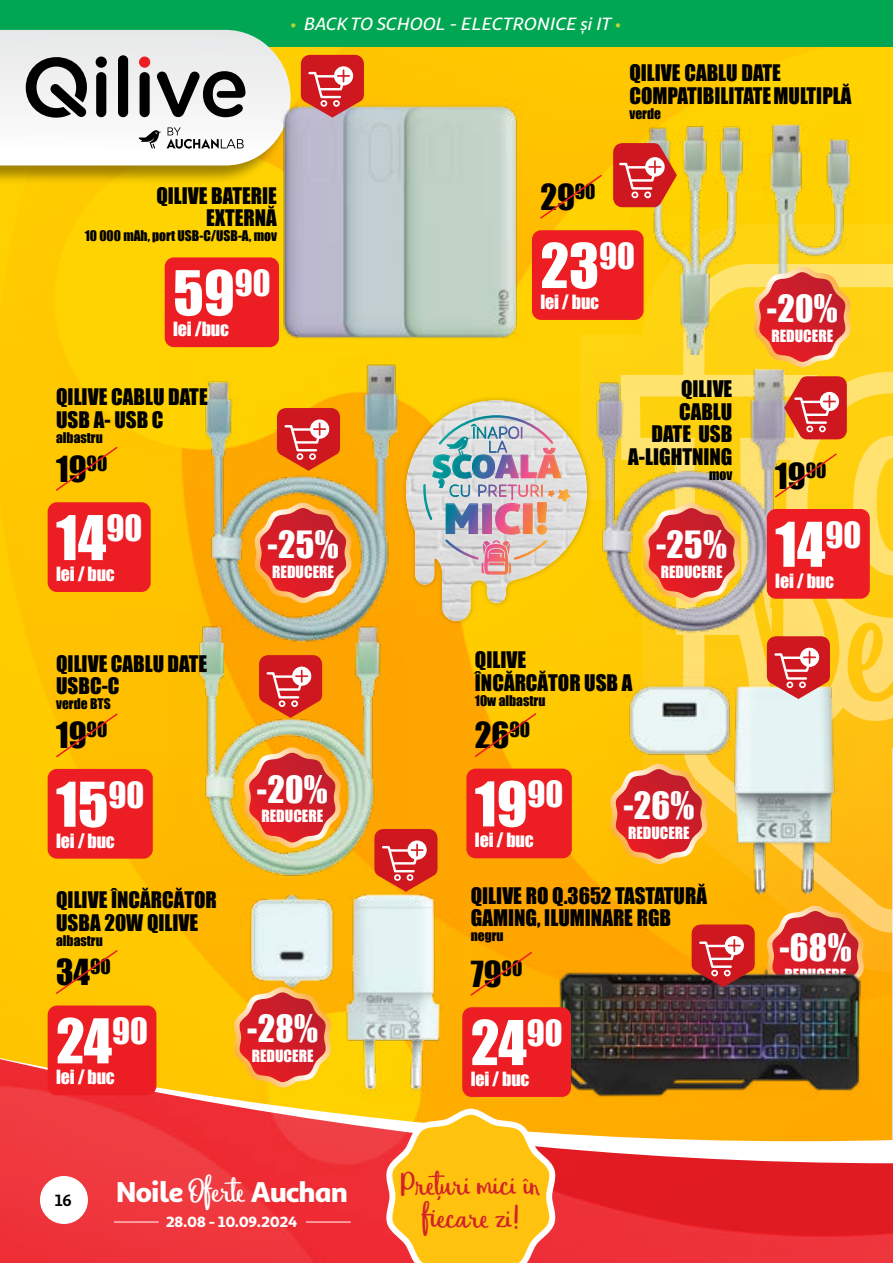
<style>
.page{position:relative;width:893px;height:1263px;background:#fff}
.page>*{position:absolute;margin:0;border:0;box-sizing:border-box;transform-origin:0 0}
.t1{font:57px "Impact";color:#fff}
.t2{font:36px "Eufoniem U Two";letter-spacing:-.02em;color:#d2232a}
.t3{font:34.5px "Impact";letter-spacing:.01em;color:#fff}
.t4{font:33px "Impact";color:#000}
.t5{font:900 28.95px "Sana Sans Alt";letter-spacing:-.04em;color:#fff}
.t6{font:21px/22.5px "Impact";color:#000}
.t7{font:18px "Impact";letter-spacing:-.01em;color:#fff}
.t8{font:italic 500 17.85px "Sana Sans Alt";letter-spacing:-.01em;color:#fff}
.t9{font:700 16.5px "Sana Sans Alt";color:#000}
.t10{font:15.45px "Impact";color:#fff}
.t11{font:900 15px "Sana Sans Alt";letter-spacing:-.01em;color:#fff}
.t12{font:13.5px "Impact";color:#000}
.s1{font-style:normal;color:#bad532}
.s2{font-family:"Eufoniem U Two";font-weight:400;font-size:36.75px}
</style>
<div class="page">
<img style="left:0;top:47px;width:893px;height:884px">
<svg style="left:579px;top:224px;width:314px;height:707px;background:#fec302"></svg>
<svg style="left:620px;top:264px;width:273px;height:667px;background:#fec61f"></svg>
<svg style="left:808px;top:393px;width:85px;height:143px;background:#fed52c"></svg>
<svg style="left:0;top:931px;width:893px;height:123px;background:#feba03"></svg>
<img style="left:0;top:1054px;width:893px;height:209px">
<div style="left:40px;top:1176px;width:48px;height:48px;background:#fff;border-radius:50%"></div>
<svg style="left:380px;top:1106px;width:182px;height:157px;background:#fcb32d"></svg>
<hr style="left:114px;top:1221px;width:45px;height:1px;background:#fff">
<hr style="left:306px;top:1221px;width:45px;height:1px;background:#fff">
<svg style="left:234px;top:987px;width:6px;height:100px"></svg>
<svg style="left:766px;top:906px;width:98px;height:61px;background:#dd5034"></svg>
<svg style="left:610px;top:764px;width:3px;height:100px"></svg>
<div style="left:0;top:0;width:893px;height:47px;background:#00a651"></div>
<div style="left:0;top:30px;width:291px;height:156px;background:#000;opacity:.37"></div>
<svg style="left:0;top:30px;width:291px;height:135px"></svg>
<div style="left:96px;top:72px;width:10px;height:45px;background:#000;border-radius:5px"></div>
<div style="left:96px;top:57px;width:11px;height:11px;background:#000;border-radius:50%"></div>
<div style="left:140px;top:72px;width:10px;height:45px;background:#000;border-radius:5px"></div>
<div style="left:139px;top:57px;width:11px;height:11px;background:#ed1d24;border-radius:50%"></div>
<div style="left:401px;top:395px;width:191px;height:231px;background:#000;opacity:.2"></div>
<svg style="left:406px;top:400px;width:180px;height:221px;background:#d7c28f"></svg>
<img style="left:281px;top:100px;width:241px;height:240px">
<div style="left:165px;top:257px;width:114px;height:90px;background:#ed1d24;border-radius:9px"></div>
<svg style="left:300px;top:55px;width:64px;height:63px;background:#d45250"></svg>
<img style="left:192px;top:356px;width:209px;height:256px">
<div style="left:48px;top:502px;width:103px;height:90px;background:#ed1d24;border-radius:9px"></div>
<div style="left:56px;top:447px;width:61px;height:43px;background:#ffc600"></div>
<svg style="left:277px;top:408px;width:63px;height:63px;background:#dc4c36"></svg>
<img style="left:172px;top:612px;width:234px;height:273px">
<div style="left:48px;top:769px;width:105px;height:90px;background:#ed1d24;border-radius:9px"></div>
<svg style="left:56px;top:714px;width:61px;height:43px;background:#feb801"></svg>
<svg style="left:259px;top:655px;width:63px;height:63px;background:#dc4c36"></svg>
<img style="left:240px;top:881px;width:222px;height:221px">
<div style="left:48px;top:1005px;width:108px;height:90px;background:#ed1d24;border-radius:9px"></div>
<div style="left:56px;top:950px;width:61px;height:43px;background:#ffc700"></div>
<svg style="left:374px;top:829px;width:64px;height:63px;background:#dc4e36"></svg>
<img style="left:555px;top:967px;width:312px;height:131px">
<div style="left:462px;top:1007px;width:109px;height:90px;background:#ed1d24;border-radius:9px"></div>
<svg style="left:471px;top:952px;width:61px;height:43px;background:#fea901"></svg>
<svg style="left:691px;top:924px;width:64px;height:63px;background:#c23e3c"></svg>
<img style="left:631px;top:111px;width:232px;height:243px">
<div style="left:532px;top:230px;width:112px;height:90px;background:#ed1d24;border-radius:9px"></div>
<svg style="left:540px;top:175px;width:62px;height:43px;background:#febe01"></svg>
<svg style="left:613px;top:143px;width:64px;height:65px;background:#da543b"></svg>
<img style="left:586px;top:356px;width:222px;height:293px">
<div style="left:767px;top:509px;width:103px;height:90px;background:#ed1d24;border-radius:9px"></div>
<svg style="left:775px;top:454px;width:61px;height:43px;background:#fdce34"></svg>
<svg style="left:784px;top:376px;width:63px;height:64px;background:#db5543"></svg>
<svg style="left:753px;top:267px;width:98px;height:100px;background:#e4673c"></svg>
<svg style="left:642px;top:503px;width:99px;height:100px;background:#e0643b"></svg>
<img style="left:613px;top:675px;width:241px;height:235px">
<div style="left:466px;top:769px;width:106px;height:89px;background:#ed1d24;border-radius:9px"></div>
<svg style="left:475px;top:713px;width:61px;height:44px;background:#feb501"></svg>
<svg style="left:750px;top:536px;width:143px;height:198px"></svg>
<svg style="left:243px;top:747px;width:98px;height:101px;background:#e06039"></svg>
<svg style="left:254px;top:503px;width:98px;height:100px;background:#e15b33"></svg>
<p class="t8" style="left:291px;top:10px;width:332px"><span class="s1">•</span> BACK TO SCHOOL - ELECTRONICE și IT <span class="s1">•</span></p>
<p class="t6" style="left:629px;top:61px;width:224px">QILIVE CABLU DATE<br>COMPATIBILITATE MULTIPLĂ</p>
<p class="t12" style="left:629px;top:103px;width:33px">verde</p>
<p class="t6" style="left:156px;top:184px;width:122px;text-align:right">QILIVE BATERIE<br>EXTERNĂ</p>
<p class="t12" style="left:85px;top:226px;width:194px">10 000 mAh, port USB-C/USB-A, mov</p>
<h1 class="t1" style="left:173px;top:249px;width:99px">59<sup>90</sup></h1>
<p class="t7" style="left:173px;top:315px;width:57px">lei /buc</p>
<h3 class="t4" style="left:540px;top:171px;width:57px">29<sup>90</sup></h3>
<h1 class="t1" style="left:540px;top:221px;width:96px">23<sup>90</sup></h1>
<p class="t7" style="left:540px;top:288px;width:60px">lei / buc</p>
<h3 class="t3" style="left:767px;top:282px;width:72px">-20%</h3>
<p class="t10" style="left:771px;top:324px;width:63px">REDUCERE</p>
<p class="t6" style="left:56px;top:385px;width:153px">QILIVE CABLU DATE<br>USB A- USB C</p>
<p class="t12" style="left:56px;top:427px;width:48px">albastru</p>
<h3 class="t4" style="left:56px;top:443px;width:53px">19<sup>90</sup></h3>
<h1 class="t1" style="left:56px;top:493px;width:87px">14<sup>90</sup></h1>
<p class="t7" style="left:56px;top:560px;width:60px">lei / buc</p>
<p class="t6" style="left:56px;top:652px;width:153px">QILIVE CABLU DATE<br>USBC-C</p>
<p class="t12" style="left:56px;top:693px;width:56px">verde BTS</p>
<h3 class="t4" style="left:56px;top:710px;width:53px">19<sup>90</sup></h3>
<h1 class="t1" style="left:56px;top:760px;width:90px">15<sup>90</sup></h1>
<p class="t7" style="left:56px;top:827px;width:60px">lei / buc</p>
<p class="t6" style="left:56px;top:888px;width:162px">QILIVE ÎNCĂRCĂTOR<br>USBA 20W QILIVE</p>
<p class="t12" style="left:56px;top:930px;width:48px">albastru</p>
<h3 class="t4" style="left:56px;top:946px;width:56px">34<sup>90</sup></h3>
<h1 class="t1" style="left:56px;top:997px;width:93px">24<sup>90</sup></h1>
<p class="t7" style="left:56px;top:1063px;width:60px">lei / buc</p>
<h3 class="t3" style="left:268px;top:518px;width:72px">-25%</h3>
<p class="t10" style="left:272px;top:559px;width:63px">REDUCERE</p>
<h3 class="t3" style="left:257px;top:762px;width:72px">-20%</h3>
<p class="t10" style="left:261px;top:804px;width:63px">REDUCERE</p>
<h3 class="t3" style="left:247px;top:1002px;width:72px">-28%</h3>
<p class="t10" style="left:252px;top:1044px;width:63px">REDUCERE</p>
<p class="t9" style="left:55px;top:1190px;width:19px">16</p>
<h3 class="t5" style="left:116px;top:1169px;width:233px">Noile <span class="s2">Oferte</span> Auchan</h3>
<p class="t11" style="left:166px;top:1210px;width:133px">28.08 - 10.09.2024</p>
<p class="t6" style="left:628px;top:377px;width:106px;text-align:right">QILIVE<br>CABLU<br>DATE USB<br>A-LIGHTNING</p>
<p class="t12" style="left:709px;top:464px;width:25px">mov</p>
<h3 class="t3" style="left:656px;top:518px;width:72px">-25%</h3>
<p class="t10" style="left:661px;top:560px;width:63px">REDUCERE</p>
<p class="t6" style="left:475px;top:648px;width:159px">QILIVE<br>ÎNCĂRCĂTOR USB A</p>
<p class="t12" style="left:475px;top:690px;width:72px">10w albastru</p>
<h3 class="t4" style="left:475px;top:710px;width:57px">26<sup>90</sup></h3>
<h1 class="t1" style="left:475px;top:760px;width:90px">19<sup>90</sup></h1>
<p class="t7" style="left:475px;top:826px;width:60px">lei / buc</p>
<h3 class="t3" style="left:623px;top:779px;width:73px">-26%</h3>
<p class="t10" style="left:628px;top:821px;width:63px">REDUCERE</p>
<p class="t6" style="left:471px;top:884px;width:238px">QILIVE RO Q.3652 TASTATURĂ<br>GAMING, ILUMINARE RGB</p>
<p class="t12" style="left:471px;top:925px;width:34px">negru</p>
<h3 class="t4" style="left:471px;top:948px;width:53px">79<sup>90</sup></h3>
<h1 class="t1" style="left:471px;top:998px;width:93px">24<sup>90</sup></h1>
<p class="t7" style="left:471px;top:1065px;width:60px">lei / buc</p>
<h2 class="t2" style="left:401px;top:1162px;width:141px">Prețuri mici în</h2>
<h2 class="t2" style="left:422px;top:1195px;width:99px">fiecare zi!</h2>
<h3 class="t4" style="left:775px;top:450px;width:53px">19<sup>90</sup></h3>
<h1 class="t1" style="left:775px;top:500px;width:87px">14<sup>90</sup></h1>
<p class="t7" style="left:775px;top:567px;width:60px">lei / buc</p>
<h3 class="t3" style="left:779px;top:920px;width:74px">-68%</h3>
<p class="t10" style="left:785px;top:962px;width:63px">REDUCERE</p>
</div>
